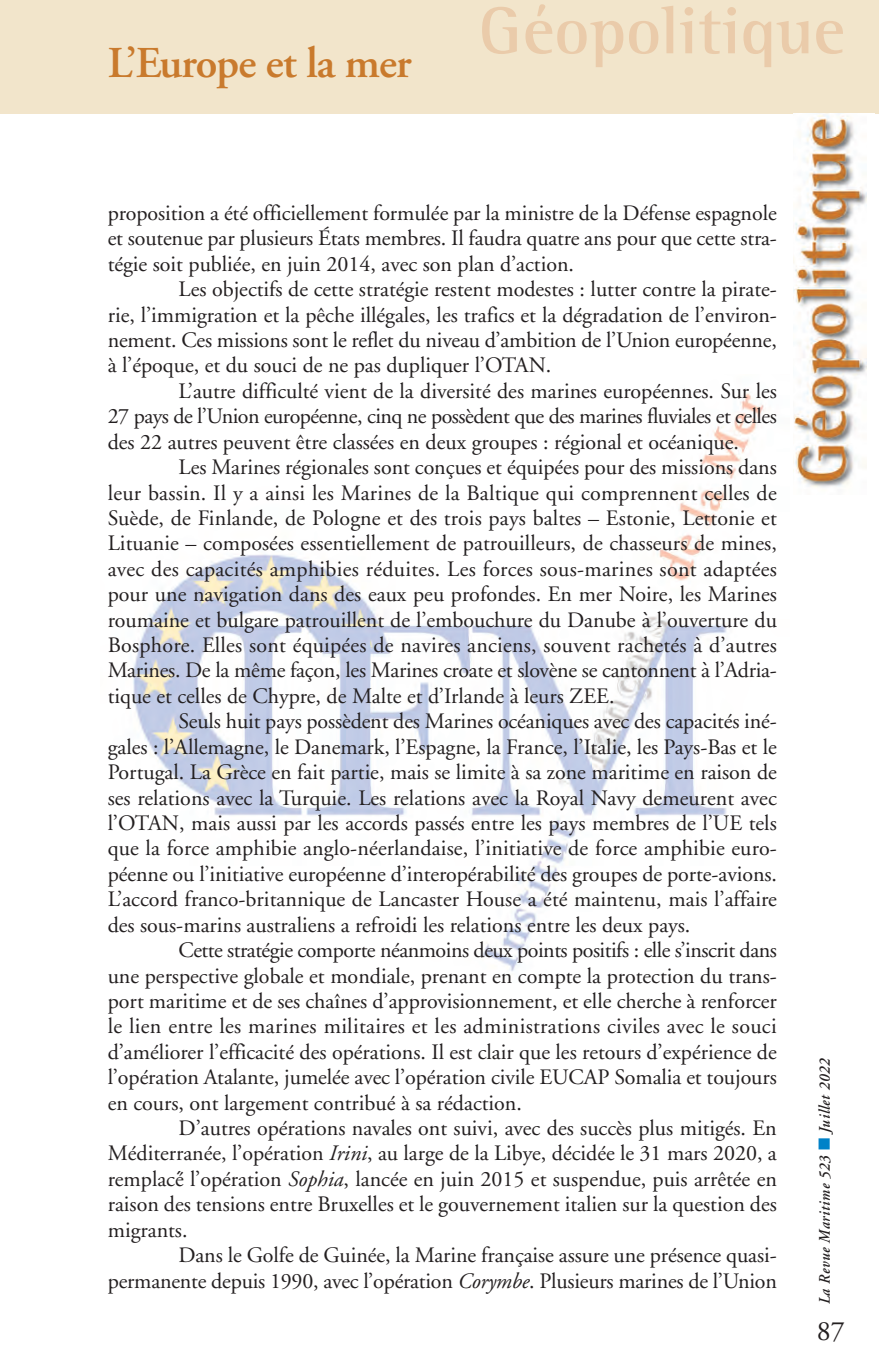
<style>
.page{position:relative;width:879px;height:1361px;background:#fff}
.page>*{position:absolute;margin:0;border:0;box-sizing:border-box;transform-origin:0 0}
.t1{font:700 68px "Rotis Semi Serif";color:#eacbaa}
.t2{font:600 44px "Adobe Garamond";letter-spacing:-.02em;color:#c97a2d}
.t3{font:28px "Adobe Garamond";color:#231f20}
.t4{font:22px/25.4px "Adobe Garamond";color:#231f20;text-align:justify}
.t5{font:italic 600 16px "Adobe Garamond";letter-spacing:.045em;color:#231f20;scale:.9 1}
.s1{font-family:"Calibri"}
.s2{font-style:italic}
.s3{color:#0082c8}
</style>
<div class="page">
<img style="left:133px;top:393px;width:631px;height:579px">
<img style="left:794px;top:113px;width:73px;height:374px">
<div style="left:0;top:0;width:23px;height:113px;background:#f2e5cb"></div>
<h2 class="t2" style="left:108px;top:46px;width:305px">L’Europe et la mer</h2>
<h1 class="t1" style="left:479px;top:8px;width:368px">Géopolitique</h1>
<p class="t4" style="left:108px;top:202px;width:671px">proposition a été officiellement formulée par la ministre de la Défense espagnole et soutenue par plusieurs États membres. Il faudra quatre ans pour que cette stra&shy;tégie soit publiée, en juin 2014, avec son plan d’action.</p>
<p class="t4" style="left:108px;top:278px;width:671px;text-indent:71px">Les objectifs de cette stratégie restent modestes : lutter contre la pirate&shy;rie, l’immigration et la pêche illégales, les trafics et la dégradation de l’environ&shy;nement. Ces missions sont le reflet du niveau d’ambition de l’Union européenne, à l’époque, et du souci de ne pas dupliquer l’OTAN.</p>
<p class="t4" style="left:108px;top:380px;width:670px;text-indent:71px">L’autre difficulté vient de la diversité des marines européennes. Sur les 27 pays de l’Union européenne, cinq ne possèdent que des marines fluviales et celles des 22 autres peuvent être classées en deux groupes : régional et océanique.</p>
<p class="t4" style="left:108px;top:456px;width:671px;text-indent:71px">Les Marines régionales sont conçues et équipées pour des missions dans leur bassin. Il y a ainsi les Marines de la Baltique qui comprennent celles de Suède, de Finlande, de Pologne et des trois pays baltes – Estonie, Lettonie et Lituanie – composées essentiellement de patrouilleurs, de chasseurs de mines, avec des capacités amphibies réduites. Les forces sous-marines sont adaptées pour une navigation dans des eaux peu profondes. En mer Noire, les Marines roumaine et bulgare patrouillent de l’embouchure du Danube a<span class="s1">̀</span>l’ouverture du Bosphore. Elles sont équipées de navires anciens, souvent rachetés a<span class="s1">̀</span>d’autres Marines. De la même façon, les Marines croate et slovène se cantonnent a<span class="s1">̀</span>l’Adria&shy;tique et celles de Chypre, de Malte et d’Irlande a<span class="s1">̀</span>leurs ZEE.</p>
<p class="t4" style="left:108px;top:710px;width:671px;text-indent:71px">Seuls huit pays possèdent des Marines océaniques avec des capacités iné&shy;gales : l’Allemagne, le Danemark, l’Espagne, la France, l’Italie, les Pays-Bas et le Portugal. La Grèce en fait partie, mais se limite à sa zone maritime en raison de ses relations avec la Turquie. Les relations avec la Royal Navy demeurent avec l’OTAN, mais aussi par les accords passés entre les pays membres de l’UE tels que la force amphibie anglo-néerlandaise, l’initiative de force amphibie euro&shy;péenne ou l’initiative européenne d’interopérabilité des groupes de porte-avions.<br>L’accord franco-britannique de Lancaster House a été maintenu, mais l’affaire des sous-marins australiens a refroidi les relations entre les deux pays.</p>
<p class="t4" style="left:108px;top:939px;width:671px;text-indent:71px">Cette stratégie comporte néanmoins deux points positifs : elle s’inscrit dans une perspective globale et mondiale, prenant en compte la protection du trans&shy;port maritime et de ses chaînes d’approvisionnement, et elle cherche à renforcer le lien entre les marines militaires et les administrations civiles avec le souci d’améliorer l’efficacité des opérations. Il est clair que les retours d’expérience de l’opération Atalante, jumelée avec l’opération civile EUCAP Somalia et toujours en cours, ont largement contribué à sa rédaction.</p>
<p class="t4" style="left:108px;top:1117px;width:671px;text-indent:71px">D’autres opérations navales ont suivi, avec des succès plus mitigés. En Méditerranée, l’opération <span class="s2">Irini</span>, au large de la Libye, décidée le 31 mars 2020, a remplacé<span class="s1">́</span>l’opération <span class="s2">Sophia</span>, lancée en juin 2015 et suspendue, puis arrêtée en raison des tensions entre Bruxelles et le gouvernement italien sur la question des migrants.</p>
<p class="t4" style="left:108px;top:1244px;width:671px;text-align:right">Dans le Golfe de Guinée, la Marine française assure une présence quasi&shy;permanente depuis 1990, avec l’opération <span class="s2">Corymbe</span>. Plusieurs marines de l’Union</p>
<p class="t5" style="left:818px;top:1304px;width:275px;rotate:-90deg">La Revue Maritime 523 <span class="s3">■</span> Juillet 2022</p>
<p class="t3" style="left:817px;top:1320px;width:29px">87</p>
</div>
